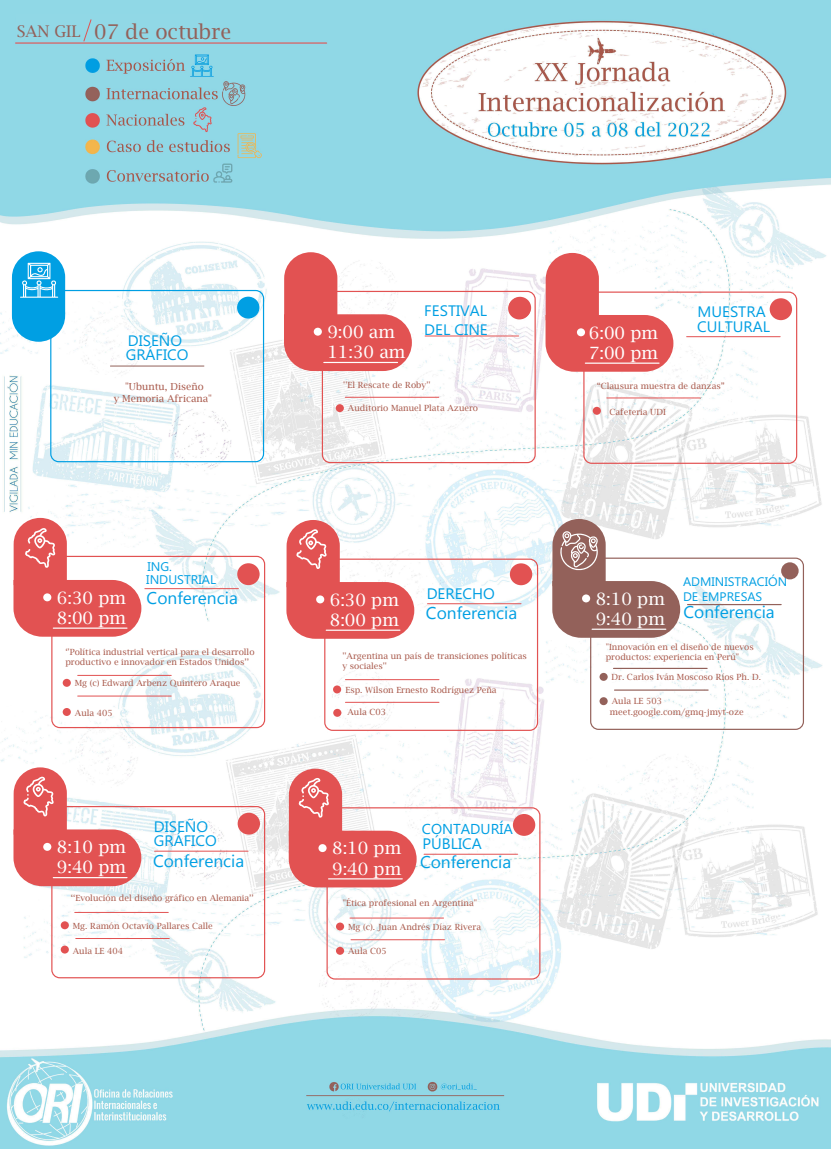
<style>
.page{position:relative;width:831px;height:1149px;background:#fff}
.page>*{position:absolute;margin:0;border:0;box-sizing:border-box;transform-origin:0 0}
.t1{font:20.4px "Lucida Bright";color:#93615a}
.t2{font:16.98px/20.4px "Lucida Bright";color:#fff}
.t3{font:16.98px "Microsoft New Tai Lue";color:#009fe3}
.t4{font:16.11px "Lucida Bright";color:#93615a}
.t5{font:15.18px/14.5px "Microsoft Phags Pa";color:#009fe3}
.t6{font:15.15px/14.5px "Microsoft Phags Pa";color:#009fe3}
.t7{font:14.37px "Microsoft Phags Pa";color:#009fe3}
.t8{font:12.6px/13.3px "Microsoft Phags Pa";color:#009fe3}
.t9{font:12.42px/14.9px "Microsoft Phags Pa";color:#009fe3}
.t10{font:9.69px/11.6px "Lucida Bright";color:#a8584a;text-align:center}
.t11{font:8.49px/10.2px "Lucida Bright";color:#a8584a}
.s1{font-family:"Lucida Bright";color:#fff}
</style>
<div class="page">
<img style="left:0;top:0;width:831px;height:1149px">
<div style="left:16px;top:15px;width:187px;height:26px;background:#91d8e6"></div>
<svg style="left:83px;top:19px;width:9px;height:23px"></svg>
<div style="left:51px;top:806px;width:214px;height:172px;border:1px solid #e25252;border-radius:8px"></div>
<hr style="left:155px;top:851px;width:93px;height:1px;background:#e25252">
<hr style="left:76px;top:938px;width:93px;height:1px;background:#e25252">
<hr style="left:75px;top:912px;width:93px;height:1px;background:#e25252">
<div style="left:61px;top:946px;width:8px;height:8px;background:#e25252;border-radius:50%"></div>
<div style="left:61px;top:921px;width:8px;height:8px;background:#e25252;border-radius:50%"></div>
<div style="left:238px;top:813px;width:22px;height:22px;background:#e25252;border-radius:50%"></div>
<svg style="left:13px;top:767px;width:128px;height:119px"></svg>
<div style="left:322px;top:291px;width:214px;height:172px;border:1px solid #e25252;border-radius:8px"></div>
<svg style="left:284px;top:252px;width:128px;height:119px"></svg>
<hr style="left:425px;top:336px;width:94px;height:1px;background:#e25252">
<hr style="left:345px;top:397px;width:94px;height:1px;background:#e25252">
<div style="left:314px;top:328px;width:8px;height:8px;background:#fff;border-radius:50%"></div>
<hr style="left:324px;top:362px;width:74px;height:1px;background:#fff">
<svg style="left:508px;top:298px;width:23px;height:21px"></svg>
<div style="left:327px;top:807px;width:213px;height:173px;border:1px solid #e25252;border-radius:8px"></div>
<hr style="left:424px;top:854px;width:94px;height:1px;background:#e25252">
<hr style="left:351px;top:939px;width:94px;height:1px;background:#e25252">
<hr style="left:350px;top:918px;width:94px;height:1px;background:#e25252">
<div style="left:336px;top:947px;width:8px;height:8px;background:#e25252;border-radius:50%"></div>
<div style="left:336px;top:923px;width:8px;height:8px;background:#e25252;border-radius:50%"></div>
<div style="left:513px;top:814px;width:22px;height:22px;background:#e25252;border-radius:50%"></div>
<svg style="left:289px;top:769px;width:128px;height:118px"></svg>
<div style="left:590px;top:558px;width:214px;height:172px;border:1px solid #93615a;border-radius:8px"></div>
<hr style="left:688px;top:604px;width:93px;height:1px;background:#93615a">
<hr style="left:615px;top:689px;width:93px;height:2px;background:#93615a">
<hr style="left:614px;top:668px;width:93px;height:1px;background:#93615a">
<div style="left:600px;top:697px;width:8px;height:8px;background:#93615a;border-radius:50%"></div>
<div style="left:600px;top:673px;width:8px;height:8px;background:#93615a;border-radius:50%"></div>
<div style="left:781px;top:562px;width:18px;height:17px;background:#93615a;border-radius:50%"></div>
<div style="left:50px;top:290px;width:214px;height:172px;border:1px solid #009fe3;border-radius:8px"></div>
<svg style="left:12px;top:251px;width:53px;height:91px;background:#35b3e8"></svg>
<hr style="left:110px;top:366px;width:94px;height:1px;background:#93615a">
<div style="left:237px;top:297px;width:22px;height:22px;background:#009fe3;border-radius:50%"></div>
<div style="left:583px;top:292px;width:214px;height:172px;border:1px solid #e25252;border-radius:8px"></div>
<svg style="left:546px;top:253px;width:127px;height:119px"></svg>
<hr style="left:687px;top:336px;width:93px;height:1px;background:#e25252">
<hr style="left:607px;top:398px;width:93px;height:1px;background:#e25252">
<div style="left:593px;top:407px;width:8px;height:8px;background:#e25252;border-radius:50%"></div>
<hr style="left:585px;top:363px;width:74px;height:1px;background:#fff">
<div style="left:770px;top:298px;width:22px;height:22px;background:#e25252;border-radius:50%"></div>
<div style="left:509px;top:297px;width:22px;height:22px;background:#e25252;border-radius:50%"></div>
<div style="left:577px;top:328px;width:8px;height:8px;background:#fff;border-radius:50%"></div>
<div style="left:510px;top:563px;width:22px;height:22px;background:#e25252;border-radius:50%"></div>
<div style="left:324px;top:559px;width:214px;height:172px;border:1px solid #e25252;border-radius:8px"></div>
<hr style="left:428px;top:603px;width:93px;height:1px;background:#e25252">
<hr style="left:345px;top:702px;width:94px;height:1px;background:#e25252">
<hr style="left:345px;top:679px;width:94px;height:1px;background:#e25252">
<div style="left:333px;top:709px;width:8px;height:8px;background:#e25252;border-radius:50%"></div>
<div style="left:333px;top:685px;width:8px;height:8px;background:#e25252;border-radius:50%"></div>
<svg style="left:286px;top:520px;width:128px;height:119px"></svg>
<div style="left:51px;top:556px;width:214px;height:172px;border:1px solid #e25252;border-radius:8px"></div>
<hr style="left:145px;top:588px;width:93px;height:1px;background:#e25252">
<div style="left:237px;top:563px;width:23px;height:22px;background:#e25252;border-radius:50%"></div>
<hr style="left:78px;top:675px;width:93px;height:1px;background:#e25252">
<hr style="left:78px;top:696px;width:93px;height:1px;background:#e25252">
<div style="left:63px;top:708px;width:8px;height:8px;background:#e25252;border-radius:50%"></div>
<div style="left:63px;top:679px;width:8px;height:8px;background:#e25252;border-radius:50%"></div>
<svg style="left:13px;top:518px;width:128px;height:119px"></svg>
<div style="left:336px;top:404px;width:8px;height:8px;background:#e25252;border-radius:50%"></div>
<svg style="left:552px;top:519px;width:128px;height:119px"></svg>
<svg style="left:612px;top:711px;width:62px;height:4px"></svg>
<h3 class="t4" style="left:17px;top:22px;width:65px">SAN GIL</h3>
<h1 class="t1" style="left:94px;top:20px;width:138px">07 de octubre</h1>
<h3 class="t6" style="left:126px;top:332px;width:64px">DISEÑO<br>GRÁFICO</h3>
<p class="t10" style="left:114px;top:381px;width:100px">"Ubuntu, Diseño<br>y Memoria Africana"</p>
<h3 class="t8" style="left:146px;top:559px;width:71px">ING.<br>INDUSTRIAL</h3>
<h2 class="t3" style="left:57px;top:589px;width:183px"><span class="s1">6:30 pm</span> Conferencia</h2>
<h2 class="t2" style="left:57px;top:608px;width:71px">8:00 pm</h2>
<p class="t11" style="left:65px;top:647px;width:191px">‘'Política industrial vertical para el desarrollo productivo e innovador en Estados Unidos’’</p>
<p class="t11" style="left:75px;top:678px;width:167px">Mg (c) Edward Arbenz Quintero Araque</p>
<p class="t11" style="left:75px;top:707px;width:39px">Aula 405</p>
<h2 class="t2" style="left:57px;top:837px;width:71px">8:10 pm<br>9:40 pm</h2>
<h3 class="t5" style="left:154px;top:818px;width:64px">DISEÑO<br>GRÁFICO</h3>
<h2 class="t3" style="left:153px;top:851px;width:93px">Conferencia</h2>
<p class="t11" style="left:71px;top:893px;width:185px">‘‘Evolución del diseño gráfico en Alemania’’</p>
<p class="t11" style="left:73px;top:921px;width:142px">Mg. Ramón Octavio Pallares Calle</p>
<p class="t11" style="left:73px;top:945px;width:52px">Aula LE 404</p>
<h2 class="t2" style="left:327px;top:322px;width:79px">9:00 am<br>11:30 am</h2>
<h3 class="t5" style="left:424px;top:301px;width:65px;line-height:18.2px">FESTIVAL<br>DEL CINE</h3>
<h2 class="t2" style="left:589px;top:322px;width:71px">6:00 pm<br>7:00 pm</h2>
<h3 class="t5" style="left:697px;top:303px;width:74px;line-height:14.9px">MUESTRA<br>CULTURAL</h3>
<p class="t11" style="left:343px;top:380px;width:89px">''El Rescate de Roby''</p>
<p class="t11" style="left:348px;top:403px;width:132px">Auditorio Manuel Plata Azuero</p>
<p class="t11" style="left:597px;top:381px;width:129px">“Clausura muestra de danzas”</p>
<p class="t11" style="left:609px;top:407px;width:58px">Cafeteria UDI</p>
<h2 class="t2" style="left:330px;top:589px;width:71px">6:30 pm<br>8:00 pm</h2>
<h3 class="t5" style="left:427px;top:585px;width:70px">DERECHO</h3>
<h2 class="t3" style="left:426px;top:604px;width:93px">Conferencia</h2>
<p class="t11" style="left:342px;top:651px;width:186px">''Argentina un país de transiciones políticas y sociales''</p>
<p class="t11" style="left:348px;top:707px;width:40px">Aula C03</p>
<p class="t11" style="left:345px;top:685px;width:153px">Esp. Wilson Ernesto Rodríguez Peña</p>
<h2 class="t2" style="left:332px;top:838px;width:71px">8:10 pm<br>9:40 pm</h2>
<h3 class="t7" style="left:422px;top:819px;width:92px">CONTADURÍA</h3>
<h3 class="t5" style="left:423px;top:835px;width:61px">PÚBLICA</h3>
<h2 class="t3" style="left:420px;top:852px;width:93px">Conferencia</h2>
<p class="t11" style="left:343px;top:898px;width:136px">"Ética profesional en Argentina"</p>
<p class="t11" style="left:348px;top:946px;width:40px">Aula C05</p>
<p class="t11" style="left:348px;top:922px;width:135px">Mg (c). Juan Andrés Díaz Rivera</p>
<h2 class="t2" style="left:596px;top:588px;width:71px">8:10 pm<br>9:40 pm</h2>
<h3 class="t9" style="left:683px;top:574px;width:106px">ADMINISTRACIÓN<br>DE EMPRESAS</h3>
<h2 class="t3" style="left:684px;top:603px;width:93px">Conferencia</h2>
<p class="t11" style="left:606px;top:642px;width:150px">"Innovación en el diseño de nuevos productos: experiencia en Perú"</p>
<p class="t11" style="left:610px;top:696px;width:135px;line-height:11.1px">Aula LE 503 meet.google.com/gmq-jmyt-oze</p>
<p class="t11" style="left:612px;top:672px;width:151px">Dr. Carlos Iván Moscoso Ríos Ph. D.</p>
</div>
